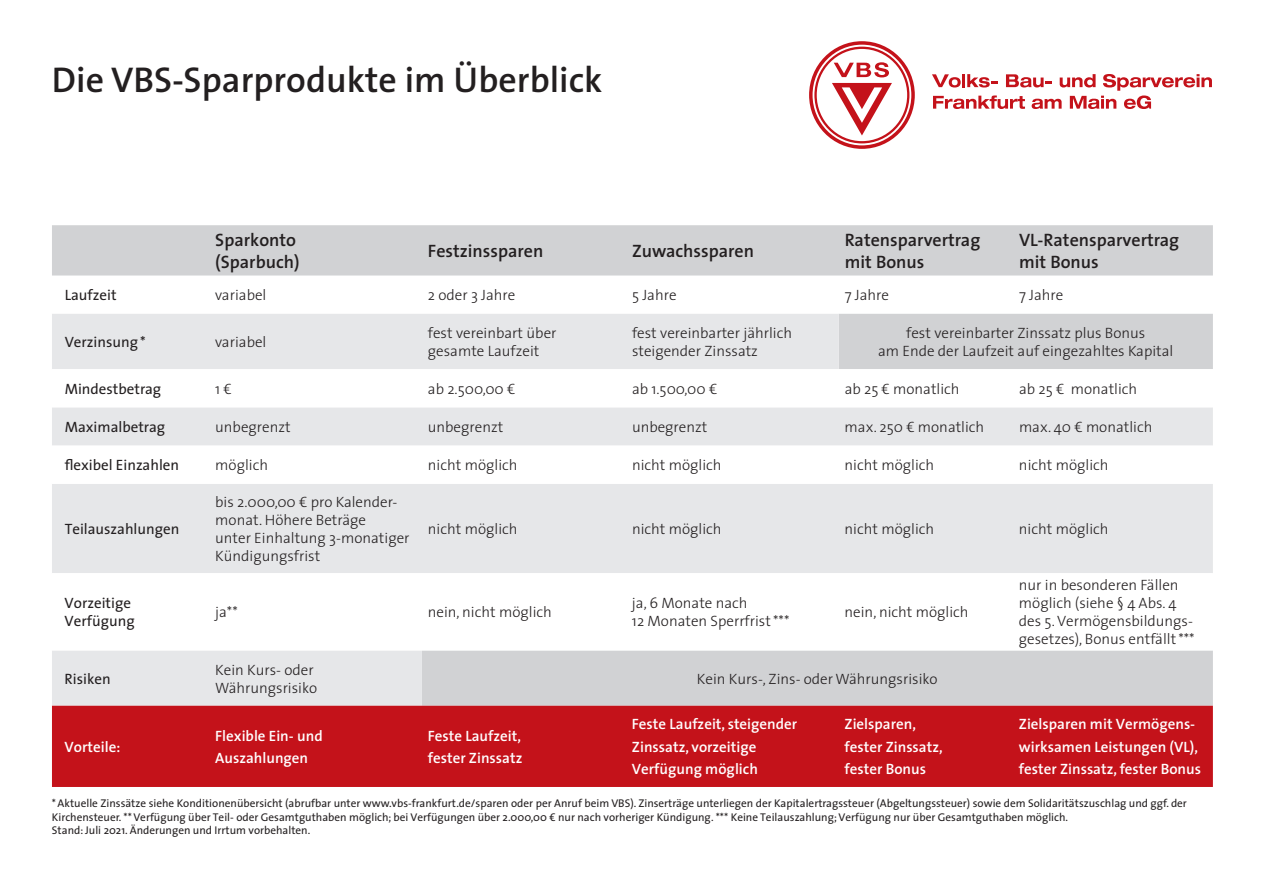
<style>
.page{position:relative;width:1263px;height:893px;background:#fff}
.page>*{position:absolute;margin:0;border:0;box-sizing:border-box;transform-origin:0 0}
.t1{font:600 36px "The Sans";color:#231f20}
.t2{font:600 18px/21.6px "The Sans";color:#231f20}
.t3{font:300 15px/18px "The Sans";color:#231f20}
.t4{font:600 15px/22.5px "The Sans";color:#fff}
.t5{font:15px/18px "The Sans";color:#231f20}
.t6{font:11.25px/13.5px "The Sans";color:#231f20}
</style>
<div class="page">
<div style="left:52px;top:225px;width:1161px;height:51px;background:#d1d2d4"></div>
<svg style="left:52px;top:314px;width:1161px;height:392px;background:#dbdcde"></svg>
<svg style="left:52px;top:369px;width:1161px;height:281px"></svg>
<div style="left:52px;top:706px;width:1161px;height:81px;background:#c4121a"></div>
<svg style="left:809px;top:41px;width:106px;height:108px"></svg>
<svg style="left:932px;top:74px;width:280px;height:35px"></svg>
<h1 class="t1" style="left:52px;top:50px;width:552px">Die VBS-Sparprodukte im Überblick</h1>
<p class="t2" style="left:215px;top:229px;width:86px">Sparkonto (Sparbuch)</p>
<p class="t2" style="left:428px;top:240px;width:117px">Festzinssparen</p>
<p class="t2" style="left:632px;top:240px;width:123px">Zuwachssparen</p>
<p class="t2" style="left:845px;top:229px;width:137px">Ratensparvertrag mit Bonus</p>
<p class="t2" style="left:1019px;top:229px;width:162px">VL-Ratensparvertrag mit Bonus</p>
<p class="t5" style="left:65px;top:286px;width:53px">Laufzeit</p>
<p class="t3" style="left:215px;top:286px;width:53px">variabel</p>
<p class="t3" style="left:428px;top:286px;width:89px">2 oder 3 Jahre</p>
<p class="t3" style="left:632px;top:286px;width:46px">5 Jahre</p>
<p class="t3" style="left:845px;top:286px;width:46px">7 Jahre</p>
<p class="t3" style="left:1019px;top:286px;width:46px">7 Jahre</p>
<p class="t5" style="left:65px;top:333px;width:82px">Verzinsung*</p>
<p class="t3" style="left:215px;top:332px;width:53px">variabel</p>
<p class="t3" style="left:428px;top:323px;width:130px">fest vereinbart über gesamte Laufzeit</p>
<p class="t3" style="left:632px;top:323px;width:162px">fest vereinbarter jährlich steigender Zinssatz</p>
<p class="t3" style="left:878px;top:323px;width:297px;text-align:center">fest vereinbarter Zinssatz plus Bonus<br>am Ende der Laufzeit auf eingezahltes Kapital</p>
<p class="t5" style="left:65px;top:379px;width:98px">Mindestbetrag</p>
<p class="t3" style="left:215px;top:379px;width:18px">1 €</p>
<p class="t3" style="left:428px;top:379px;width:89px">ab 2.500,00 €</p>
<p class="t3" style="left:632px;top:379px;width:87px">ab 1.500,00 €</p>
<p class="t3" style="left:845px;top:379px;width:116px">ab 25 € monatlich</p>
<p class="t3" style="left:1019px;top:379px;width:120px">ab 25 € monatlich</p>
<p class="t5" style="left:65px;top:418px;width:102px">Maximalbetrag</p>
<p class="t3" style="left:215px;top:418px;width:77px">unbegrenzt</p>
<p class="t3" style="left:428px;top:418px;width:77px">unbegrenzt</p>
<p class="t3" style="left:632px;top:418px;width:77px">unbegrenzt</p>
<p class="t3" style="left:845px;top:418px;width:141px">max. 250 € monatlich</p>
<p class="t3" style="left:1019px;top:418px;width:135px">max. 40 € monatlich</p>
<p class="t5" style="left:65px;top:456px;width:116px">flexibel Einzahlen</p>
<p class="t3" style="left:215px;top:456px;width:54px">möglich</p>
<p class="t3" style="left:428px;top:456px;width:91px">nicht möglich</p>
<p class="t3" style="left:632px;top:456px;width:91px">nicht möglich</p>
<p class="t3" style="left:845px;top:456px;width:91px">nicht möglich</p>
<p class="t3" style="left:1019px;top:456px;width:91px">nicht möglich</p>
<p class="t5" style="left:65px;top:520px;width:116px">Teilauszahlungen</p>
<p class="t3" style="left:215px;top:493px;width:196px">bis 2.000,00 € pro Kalender&shy;monat. Höhere Beträge<br>unter Einhaltung 3-monatiger<br>Kündigungsfrist</p>
<p class="t3" style="left:428px;top:520px;width:91px">nicht möglich</p>
<p class="t3" style="left:632px;top:520px;width:91px">nicht möglich</p>
<p class="t3" style="left:845px;top:520px;width:91px">nicht möglich</p>
<p class="t3" style="left:1019px;top:520px;width:91px">nicht möglich</p>
<p class="t5" style="left:65px;top:594px;width:72px">Vorzeitige<br>Verfügung</p>
<p class="t3" style="left:215px;top:603px;width:24px">ja**</p>
<p class="t3" style="left:428px;top:603px;width:126px">nein, nicht möglich</p>
<p class="t3" style="left:632px;top:594px;width:159px">ja, 6 Monate nach<br>12 Monaten Sperrfrist***</p>
<p class="t3" style="left:844px;top:603px;width:126px">nein, nicht möglich</p>
<p class="t5" style="left:65px;top:669px;width:48px">Risiken</p>
<p class="t3" style="left:215px;top:660px;width:104px">Kein Kurs- oder<br>Währungsrisiko</p>
<p class="t3" style="left:697px;top:669px;width:242px">Kein Kurs-, Zins- oder Währungsrisiko</p>
<p class="t3" style="left:1019px;top:576px;width:177px">nur in besonderen Fällen möglich (siehe § 4 Abs. 4 des 5. Vermögensbildungs&shy;gesetzes), Bonus entfällt***</p>
<p class="t4" style="left:65px;top:735px;width:57px">Vorteile:</p>
<p class="t4" style="left:215px;top:724px;width:109px">Flexible Ein- und<br>Auszahlungen</p>
<p class="t4" style="left:428px;top:724px;width:96px">Feste Laufzeit, fester Zinssatz</p>
<p class="t4" style="left:632px;top:713px;width:167px">Feste Laufzeit, steigender<br>Zinssatz, vorzeitige<br>Verfügung möglich</p>
<p class="t4" style="left:844px;top:713px;width:100px">Zielsparen, fester Zinssatz, fester Bonus</p>
<p class="t4" style="left:1019px;top:713px;width:184px">Zielsparen mit Vermögens&shy;wirksamen Leistungen (VL), fester Zinssatz, fester Bonus</p>
<p class="t6" style="left:52px;top:796px;width:1136px">*Aktuelle Zinssätze siehe Konditionenübersicht (abrufbar unter www.vbs-frankfurt.de/sparen oder per Anruf beim VBS). Zinserträge unterliegen der Kapitalertragssteuer (Abgeltungssteuer) sowie dem Solidaritätszuschlag und ggf. der<br>Kirchensteuer. **Verfügung über Teil- oder Gesamtguthaben möglich; bei Verfügungen über 2.000,00 € nur nach vorheriger Kündigung. *** Keine Teilauszahlung; Verfügung nur über Gesamtguthaben möglich.<br>Stand: Juli 2021. Änderungen und Irrtum vorbehalten.</p>
</div>
